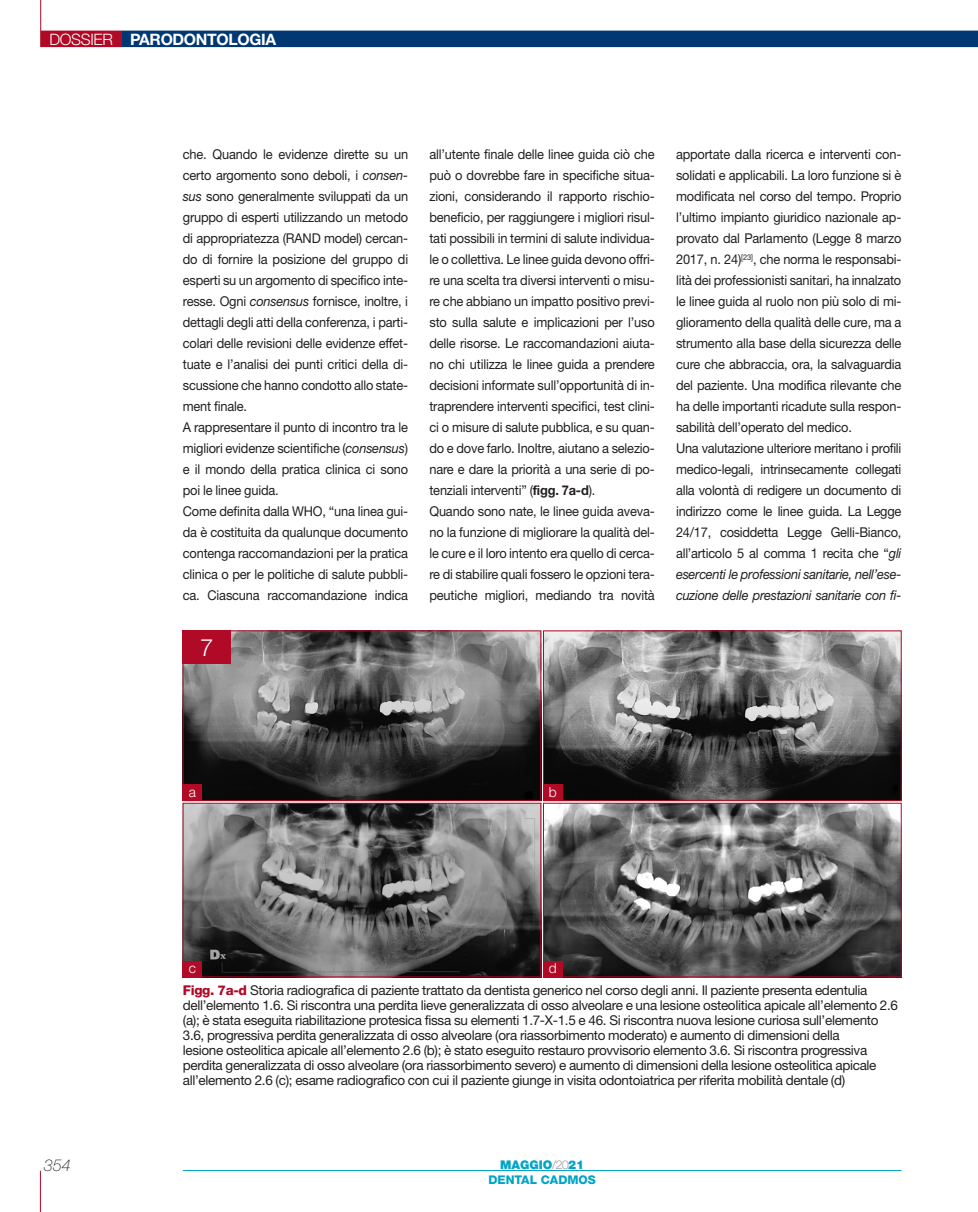
<style>
.page{position:relative;width:978px;height:1212px;background:#fff}
.page>*{position:absolute;margin:0;border:0;box-sizing:border-box;transform-origin:0 0}
.sezione{font:300 24px "Helvetica Neue LT Std";color:#fff}
.t1{font:italic 100 16.35px "Helvetica Neue LT Std";color:#231f20}
.t2{font:700 15.75px "Helvetica Neue LT Std";letter-spacing:-.02em;color:#fff}
.t3{font:300 13.8px "Helvetica Neue LT Std";color:#fff}
.testo{font:13.5px/21px "Helvetica Neue LT Std";letter-spacing:-.015em;color:#231f20;text-align:justify;scale:.95 1}
.didascalia{font:13.5px/15px "Helvetica Neue LT Std";letter-spacing:-.025em;color:#231f20}
.t4{font:800 12px/15px "Helvetica Neue LT Std";color:#02a4c7;text-align:center}
.s1{font-weight:300}
.s2{font-style:italic}
.s3{font-weight:700}
.s4{font-weight:800;color:#b00a27}
.s5{font-weight:900}
.s6{font-weight:100;color:#6c6d70}
</style>
<div class="page">
<div style="left:122px;top:31px;width:856px;height:16px;background:#013874"></div>
<div style="left:41px;top:31px;width:81px;height:16px;background:#b00a27"></div>
<hr style="left:40px;top:1171px;width:1px;height:41px;background:#b00a27">
<hr style="left:40px;top:0;width:1px;height:47px;background:#b00a27">
<hr style="left:183px;top:1170px;width:718px;height:1px;background:#02a4c7">
<img style="left:185px;top:633px;width:354px;height:166px">
<div style="left:183px;top:631px;width:358px;height:170px;border:1px solid #b00a27"></div>
<img style="left:545px;top:633px;width:354px;height:166px">
<div style="left:543px;top:631px;width:358px;height:170px;border:1px solid #b00a27"></div>
<img style="left:185px;top:805px;width:354px;height:170px">
<div style="left:183px;top:803px;width:358px;height:174px;border:1px solid #b00a27"></div>
<img style="left:545px;top:805px;width:354px;height:170px">
<div style="left:543px;top:803px;width:358px;height:174px;border:1px solid #b00a27"></div>
<div style="left:183px;top:785px;width:19px;height:16px;background:#b00a27"></div>
<div style="left:183px;top:961px;width:19px;height:16px;background:#b00a27"></div>
<div style="left:543px;top:785px;width:19px;height:16px;background:#b00a27"></div>
<div style="left:543px;top:961px;width:19px;height:16px;background:#b00a27"></div>
<div style="left:183px;top:631px;width:48px;height:33px;background:#b00a27"></div>
<p class="t2" style="left:49px;top:29px;width:228px"><span class="s1">DOSSIER</span> PARODONTOLOGIA</p>
<p class="testo" style="left:183px;top:144px;width:239px">che. Quando le evidenze dirette su un certo argomento sono deboli, i <span class="s2">consen&shy;sus</span> sono generalmente sviluppati da un gruppo di esperti utilizzando un metodo di appropriatezza (RAND model) cercan&shy;do di fornire la posizione del gruppo di esperti su un argomento di specifico inte&shy;resse. Ogni <span class="s2">consensus</span> fornisce, inoltre, i dettagli degli atti della conferenza, i parti&shy;colari delle revisioni delle evidenze effet&shy;tuate e l’analisi dei punti critici della di&shy;scussione che hanno condotto allo state&shy;ment finale.</p>
<p class="testo" style="left:183px;top:417px;width:239px">A rappresentare il punto di incontro tra le migliori evidenze scientifiche (<span class="s2">consensus</span>) e il mondo della pratica clinica ci sono poi le linee guida.</p>
<p class="testo" style="left:183px;top:501px;width:239px">Come definita dalla WHO, “una linea gui&shy;da è costituita da qualunque documento contenga raccomandazioni per la pratica clinica o per le politiche di salute pubbli&shy;ca. Ciascuna raccomandazione indica</p>
<p class="sezione" style="left:200px;top:632px;width:15px">7</p>
<p class="testo" style="left:429px;top:144px;width:239px">all’utente finale delle linee guida ciò che può o dovrebbe fare in specifiche situa&shy;zioni, considerando il rapporto rischio&shy;beneficio, per raggiungere i migliori risul&shy;tati possibili in termini di salute individua&shy;le o collettiva. Le linee guida devono offri&shy;re una scelta tra diversi interventi o misu&shy;re che abbiano un impatto positivo previ&shy;sto sulla salute e implicazioni per l’uso delle risorse. Le raccomandazioni aiuta&shy;no chi utilizza le linee guida a prendere decisioni informate sull’opportunità di in&shy;traprendere interventi specifici, test clini&shy;ci o misure di salute pubblica, e su quan&shy;do e dove farlo. Inoltre, aiutano a selezio&shy;nare e dare la priorità a una serie di po&shy;tenziali interventi” (<span class="s3">figg. 7a-d</span>).</p>
<p class="testo" style="left:429px;top:501px;width:239px">Quando sono nate, le linee guida aveva&shy;no la funzione di migliorare la qualità del&shy;le cure e il loro intento era quello di cerca&shy;re di stabilire quali fossero le opzioni tera&shy;peutiche migliori, mediando tra novità</p>
<p class="testo" style="left:676px;top:144px;width:239px">apportate dalla ricerca e interventi con&shy;solidati e applicabili. La loro funzione si è modificata nel corso del tempo. Proprio l’ultimo impianto giuridico nazionale ap&shy;provato dal Parlamento (Legge 8 marzo 2017, n. 24)<sup>[23]</sup>, che norma le responsabi&shy;lità dei professionisti sanitari, ha innalzato le linee guida al ruolo non più solo di mi&shy;glioramento della qualità delle cure, ma a strumento alla base della sicurezza delle cure che abbraccia, ora, la salvaguardia del paziente. Una modifica rilevante che ha delle importanti ricadute sulla respon&shy;sabilità dell’operato del medico.</p>
<p class="testo" style="left:676px;top:438px;width:239px">Una valutazione ulteriore meritano i profili medico-legali, intrinsecamente collegati alla volontà di redigere un documento di indirizzo come le linee guida. La Legge 24/17, cosiddetta Legge Gelli-Bianco, all’articolo 5 al comma 1 recita che “<span class="s2">gli esercenti le professioni sanitarie, nell’ese&shy;cuzione delle prestazioni sanitarie con fi-</span></p>
<p class="t3" style="left:189px;top:784px;width:9px">a</p>
<p class="t3" style="left:549px;top:784px;width:9px">b</p>
<p class="t3" style="left:189px;top:960px;width:9px">c</p>
<p class="t3" style="left:549px;top:960px;width:9px">d</p>
<p class="didascalia" style="left:183px;top:983px;width:717px"><span class="s4">Figg. 7a-d</span> Storia radiografica di paziente trattato da dentista generico nel corso degli anni. Il paziente presenta edentulia dell’elemento 1.6. Si riscontra una perdita lieve generalizzata di osso alveolare e una lesione osteolitica apicale all’elemento 2.6 (a); è stata eseguita riabilitazione protesica fissa su elementi 1.7-X-1.5 e 46. Si riscontra nuova lesione curiosa sull’elemento 3.6, progressiva perdita generalizzata di osso alveolare (ora riassorbimento moderato) e aumento di dimensioni della<br>lesione osteolitica apicale all’elemento 2.6 (b); è stato eseguito restauro provvisorio elemento 3.6. Si riscontra progressiva perdita generalizzata di osso alveolare (ora riassorbimento severo) e aumento di dimensioni della lesione osteolitica apicale all’elemento 2.6 (c); esame radiografico con cui il paziente giunge in visita odontoiatrica per riferita mobilità dentale (d)</p>
<p class="t1" style="left:44px;top:1155px;width:29px">354</p>
<p class="t4" style="left:488px;top:1157px;width:109px"><span class="s5">Maggio</span><span class="s6">/20</span><span class="s5">21<br></span>DENTAL CADMOS</p>
</div>
